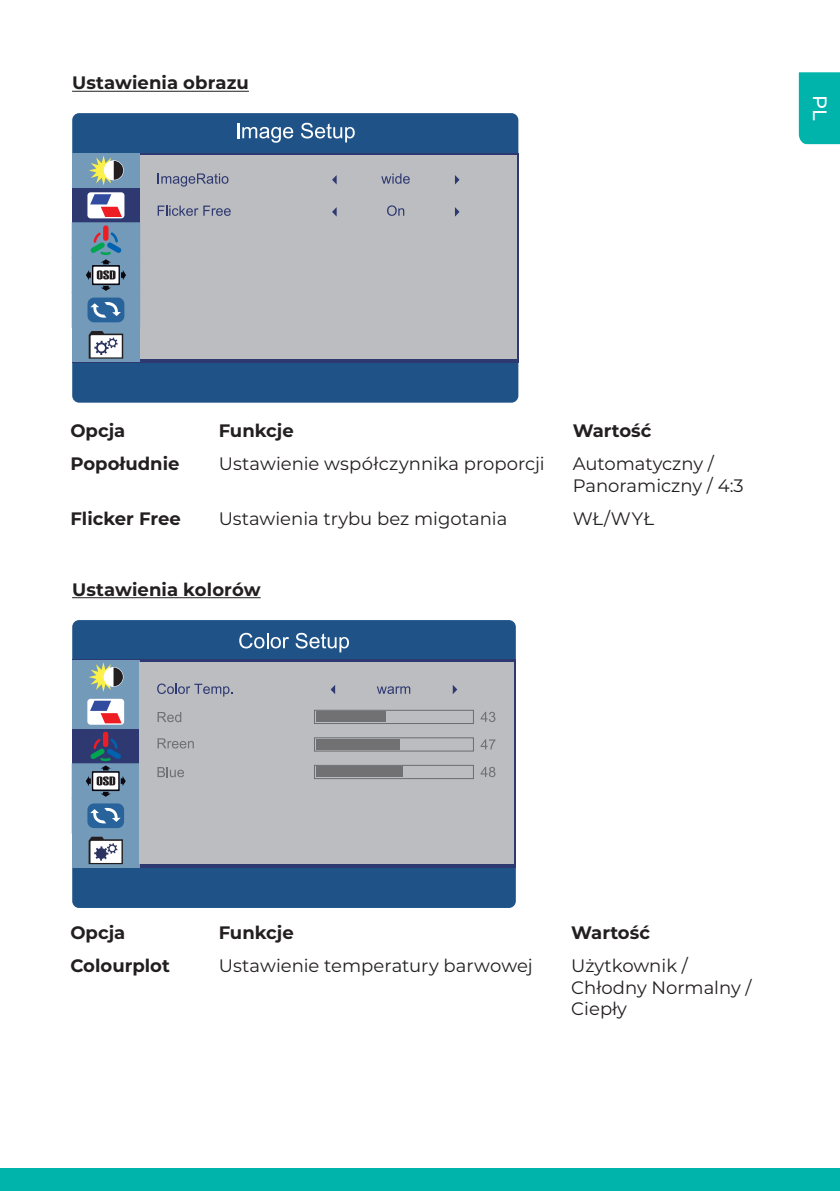
<style>
.page{position:relative;width:840px;height:1191px;background:#fff}
.page>*{position:absolute;margin:0;border:0;box-sizing:border-box;transform-origin:0 0}
.t1{font:500 19.4px "Montserrat";color:#fff}
.t2{font:18px/21.6px "Montserrat";color:#231f20}
.t3{font:700 18px "Montserrat";color:#231f20}
</style>
<div class="page">
<div style="left:0;top:1168px;width:839px;height:23px;background:#00b4ac"></div>
<hr style="left:72px;top:91px;width:177px;height:1px;background:#231f20">
<hr style="left:72px;top:597px;width:188px;height:1px;background:#231f20">
<div style="left:72px;top:113px;width:446px;height:290px;background:#1f5388;border-radius:7px"></div>
<svg style="left:140px;top:153px;width:378px;height:209px;fill:#2e3972"></svg>
<div style="left:140px;top:156px;width:376px;height:202px;background:#bcbdc0"></div>
<svg style="left:158px;top:173px;width:70px;height:14px"></svg>
<svg style="left:381px;top:173px;width:28px;height:11px"></svg>
<div style="left:72px;top:153px;width:68px;height:35px;background:#749ab9"></div>
<div style="left:72px;top:188px;width:68px;height:35px;background:#2e3972"></div>
<div style="left:72px;top:223px;width:68px;height:35px;background:#749ab9"></div>
<div style="left:72px;top:258px;width:68px;height:34px;background:#749ab9"></div>
<div style="left:72px;top:292px;width:68px;height:35px;background:#749ab9"></div>
<div style="left:72px;top:327px;width:68px;height:35px;background:#749ab9"></div>
<svg style="left:89px;top:156px;width:34px;height:29px"></svg>
<div style="left:87px;top:192px;width:37px;height:26px;background:#fff;border-radius:3px"></div>
<svg style="left:90px;top:194px;width:32px;height:23px"></svg>
<div style="left:103px;top:225px;width:5px;height:16px;background:#ee1d23;border-radius:3px"></div>
<svg style="left:86px;top:232px;width:40px;height:59px"></svg>
<div style="left:87px;top:297px;width:37px;height:25px;background:#28639b;border-radius:7px"></div>
<svg style="left:90px;top:302px;width:31px;height:16px"></svg>
<svg style="left:89px;top:331px;width:34px;height:27px"></svg>
<svg style="left:332px;top:176px;width:4px;height:8px"></svg>
<svg style="left:455px;top:175px;width:4px;height:9px"></svg>
<svg style="left:157px;top:206px;width:73px;height:10px"></svg>
<svg style="left:387px;top:205px;width:17px;height:11px"></svg>
<svg style="left:332px;top:208px;width:4px;height:8px"></svg>
<svg style="left:455px;top:207px;width:4px;height:10px"></svg>
<svg style="left:237px;top:123px;width:56px;height:20px"></svg>
<svg style="left:301px;top:123px;width:53px;height:19px"></svg>
<div style="left:72px;top:620px;width:443px;height:288px;background:#1f5388;border-radius:7px"></div>
<div style="left:72px;top:660px;width:443px;height:207px;background:#2e3972"></div>
<div style="left:72px;top:660px;width:67px;height:34px;background:#749ab9"></div>
<div style="left:72px;top:694px;width:67px;height:35px;background:#749ab9"></div>
<div style="left:72px;top:763px;width:67px;height:35px;background:#749ab9"></div>
<div style="left:72px;top:798px;width:67px;height:35px;background:#749ab9"></div>
<div style="left:72px;top:833px;width:67px;height:34px;background:#749ab9"></div>
<svg style="left:89px;top:662px;width:34px;height:30px"></svg>
<div style="left:87px;top:699px;width:37px;height:25px;background:#fff;border-radius:3px"></div>
<svg style="left:90px;top:700px;width:32px;height:23px"></svg>
<div style="left:103px;top:731px;width:5px;height:16px;background:#ee1d23;border-radius:3px"></div>
<svg style="left:86px;top:738px;width:40px;height:58px"></svg>
<div style="left:87px;top:803px;width:37px;height:25px;background:#28639b;border-radius:6px"></div>
<svg style="left:90px;top:807px;width:31px;height:16px"></svg>
<svg style="left:89px;top:836px;width:34px;height:28px"></svg>
<div style="left:139px;top:662px;width:375px;height:202px;background:#bcbdc0"></div>
<div style="left:314px;top:710px;width:159px;height:14px;border:1px solid #6c6d70"></div>
<div style="left:316px;top:712px;width:69px;height:10px;background:#717174"></div>
<div style="left:314px;top:737px;width:159px;height:14px;border:1px solid #6c6d70"></div>
<div style="left:316px;top:739px;width:83px;height:10px;background:#717174"></div>
<div style="left:314px;top:765px;width:159px;height:14px;border:1px solid #6c6d70"></div>
<svg style="left:330px;top:685px;width:5px;height:9px"></svg>
<svg style="left:452px;top:685px;width:5px;height:9px"></svg>
<svg style="left:480px;top:712px;width:15px;height:10px"></svg>
<svg style="left:480px;top:767px;width:15px;height:10px"></svg>
<svg style="left:480px;top:739px;width:15px;height:10px"></svg>
<div style="left:316px;top:767px;width:86px;height:10px;background:#717174"></div>
<svg style="left:239px;top:633px;width:50px;height:15px"></svg>
<svg style="left:295px;top:633px;width:54px;height:19px"></svg>
<svg style="left:157px;top:683px;width:76px;height:13px"></svg>
<svg style="left:157px;top:712px;width:24px;height:10px"></svg>
<svg style="left:157px;top:738px;width:37px;height:10px"></svg>
<svg style="left:157px;top:767px;width:27px;height:10px"></svg>
<svg style="left:376px;top:686px;width:34px;height:8px"></svg>
<div style="left:798px;top:72px;width:41px;height:72px;background:#00b4ac"></div>
<p class="t3" style="left:72px;top:70px;width:178px">Ustawienia obrazu</p>
<p class="t1" style="left:833px;top:95px;width:27px;rotate:90deg">PL</p>
<p class="t3" style="left:70px;top:417px;width:56px">Opcja</p>
<p class="t3" style="left:218px;top:417px;width:77px">Funkcje</p>
<p class="t3" style="left:572px;top:417px;width:80px">Wartość</p>
<p class="t3" style="left:70px;top:451px;width:110px">Popołudnie</p>
<p class="t2" style="left:218px;top:452px;width:327px">Ustawienie współczynnika proporcji</p>
<p class="t2" style="left:572px;top:452px;width:143px">Automatyczny /</p>
<p class="t2" style="left:572px;top:474px;width:172px">Panoramiczny / 4:3</p>
<p class="t3" style="left:70px;top:506px;width:112px">Flicker Free</p>
<p class="t2" style="left:218px;top:507px;width:290px">Ustawienia trybu bez migotania</p>
<p class="t2" style="left:572px;top:507px;width:83px">WŁ/WYŁ</p>
<p class="t3" style="left:72px;top:576px;width:190px">Ustawienia kolorów</p>
<p class="t3" style="left:70px;top:919px;width:56px">Opcja</p>
<p class="t3" style="left:218px;top:919px;width:77px">Funkcje</p>
<p class="t3" style="left:571px;top:919px;width:80px">Wartość</p>
<p class="t3" style="left:70px;top:952px;width:101px">Colourplot</p>
<p class="t2" style="left:218px;top:954px;width:315px">Ustawienie temperatury barwowej</p>
<p class="t2" style="left:571px;top:954px;width:182px">Użytkownik /<br>Chłodny Normalny /<br>Ciepły</p>
</div>
